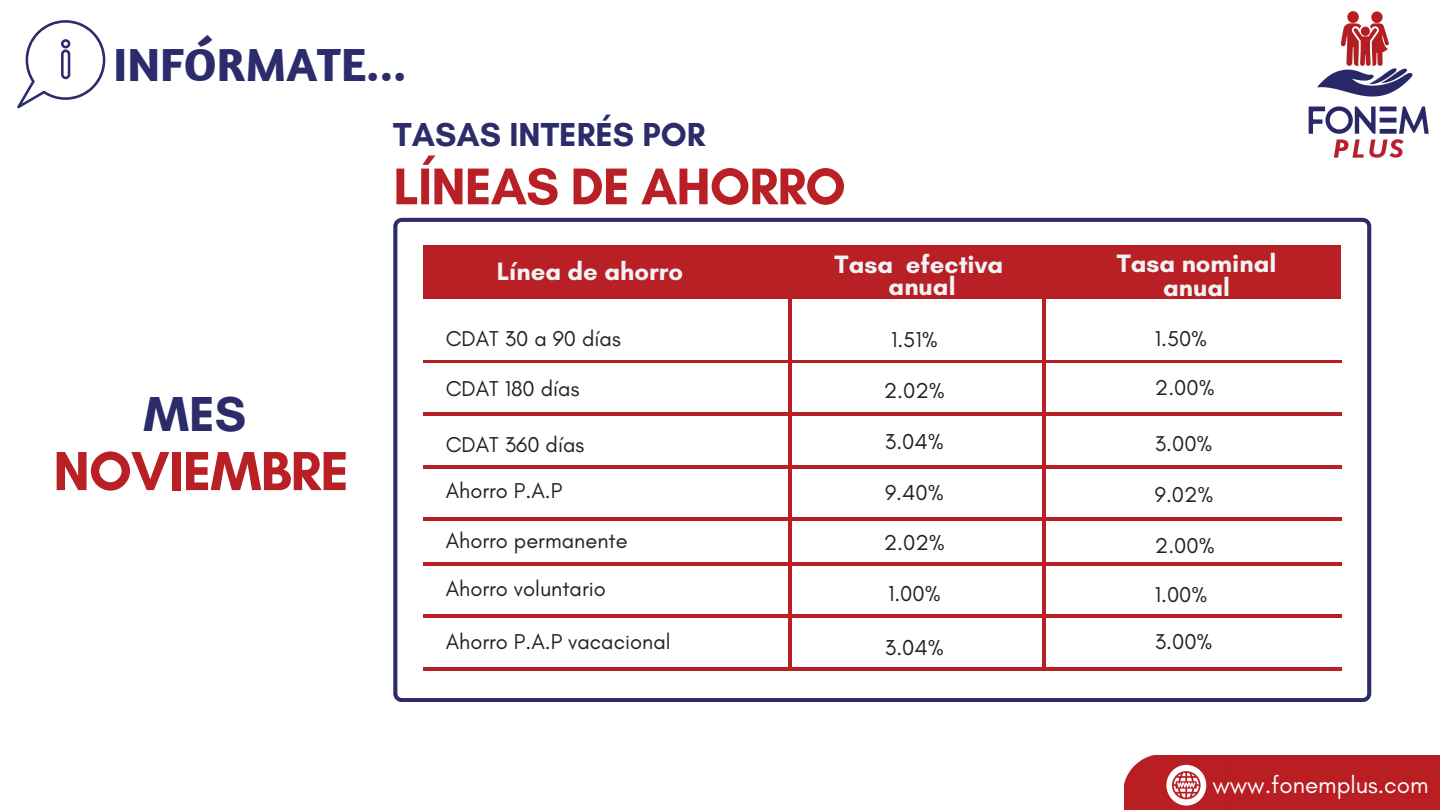
<style>
.page{position:relative;width:1440px;height:810px;background:#fff}
.page>*{position:absolute;margin:0;border:0;box-sizing:border-box;transform-origin:0 0}
.t1{font:700 56px "Glacial Indifference";letter-spacing:-.02em;color:#b92025}
.t2{font:700 52.6px "Glacial Indifference";letter-spacing:-.02em;color:#b92025}
.t3{font:700 50px "Glacial Indifference";color:#2d2c6b}
.t4{font:700 47.6px "Amaranth";color:#2c2c6c}
.t5{font:700 33.8px "Glacial Indifference";color:#2d2c6b}
.t6{font:700 25.6px/21.8px "Glacial Indifference";color:#f2f3f4;text-align:center}
.t7{font:24.2px "Glacial Indifference";color:#fff}
.t8{font:22px "Glacial Indifference";color:#222}
.t9{font:21.9px "Glacial Indifference";color:#222}
</style>
<div class="page">
<svg style="left:393px;top:218px;width:978px;height:484px"></svg>
<div style="left:423px;top:246px;width:918px;height:53px;background:#b92025"></div>
<hr style="left:789px;top:261px;width:3px;height:305px;background:#b92025">
<hr style="left:423px;top:360px;width:919px;height:3px;background:#b92025">
<hr style="left:423px;top:465px;width:919px;height:3px;background:#b92025">
<hr style="left:423px;top:413px;width:919px;height:3px;background:#b92025">
<hr style="left:423px;top:518px;width:919px;height:3px;background:#b92025">
<hr style="left:789px;top:464px;width:3px;height:205px;background:#b92025">
<hr style="left:423px;top:562px;width:919px;height:3px;background:#b92025">
<hr style="left:423px;top:615px;width:733px;height:3px;background:#b92025">
<hr style="left:789px;top:615px;width:553px;height:3px;background:#b92025">
<hr style="left:1042px;top:261px;width:3px;height:305px;background:#b92025">
<img style="left:1308px;top:11px;width:121px;height:147px">
<div style="left:1124px;top:755px;width:316px;height:55px;background:#b91e23"></div>
<svg style="left:1166px;top:765px;width:40px;height:41px"></svg>
<svg style="left:17px;top:20px;width:88px;height:88px"></svg>
<hr style="left:423px;top:668px;width:733px;height:2px;background:#b92025">
<hr style="left:789px;top:667px;width:553px;height:3px;background:#b92025">
<hr style="left:1042px;top:464px;width:3px;height:205px;background:#b92025">
<p class="t4" style="left:114px;top:34px;width:294px">INFÓRMATE...</p>
<p class="t5" style="left:393px;top:114px;width:314px">TASAS INTERÉS POR</p>
<p class="t2" style="left:393px;top:154px;width:454px">LÍNEAS DE AHORRO</p>
<p class="t3" style="left:144px;top:383px;width:104px">MES</p>
<p class="t1" style="left:53px;top:437px;width:297px">NOVIEMBRE</p>
<h2 class="t6" style="left:497px;top:260px;width:188px">Línea de ahorro</h2>
<h1 class="t6" style="left:835px;top:253px;width:170px">Tasa efectiva anual</h1>
<h4 class="t9" style="left:446px;top:325px;width:177px">CDAT 30 a 90 días</h4>
<p class="t8" style="left:891px;top:326px;width:48px">1.51%</p>
<p class="t9" style="left:446px;top:375px;width:135px">CDAT 180 días</p>
<p class="t9" style="left:446px;top:431px;width:140px">CDAT 360 días</p>
<p class="t9" style="left:446px;top:477px;width:118px">Ahorro P.A.P</p>
<h4 class="t9" style="left:446px;top:527px;width:183px">Ahorro permanente</h4>
<h4 class="t9" style="left:446px;top:576px;width:162px">Ahorro voluntario</h4>
<p class="t9" style="left:446px;top:628px;width:226px">Ahorro P.A.P vacacional</p>
<h3 class="t8" style="left:884px;top:377px;width:63px">2.02%</h3>
<h2 class="t8" style="left:885px;top:428px;width:60px">3.04%</h2>
<h1 class="t8" style="left:885px;top:479px;width:60px">9.40%</h1>
<p class="t8" style="left:884px;top:529px;width:63px">2.02%</p>
<p class="t8" style="left:888px;top:580px;width:54px">1.00%</p>
<p class="t8" style="left:885px;top:634px;width:60px">3.04%</p>
<p class="t6" style="left:1117px;top:251px;width:161px;line-height:24px">Tasa nominal anual</p>
<p class="t9" style="left:1155px;top:325px;width:54px">1.50%</p>
<p class="t9" style="left:1155px;top:375px;width:61px">2.00%</p>
<p class="t9" style="left:1155px;top:430px;width:59px">3.00%</p>
<p class="t9" style="left:1155px;top:481px;width:60px">9.02%</p>
<p class="t9" style="left:1155px;top:532px;width:61px">2.00%</p>
<p class="t9" style="left:1155px;top:581px;width:54px">1.00%</p>
<p class="t9" style="left:1155px;top:628px;width:59px">3.00%</p>
<p class="t7" style="left:1212px;top:770px;width:218px">www.fonemplus.com</p>
</div>
